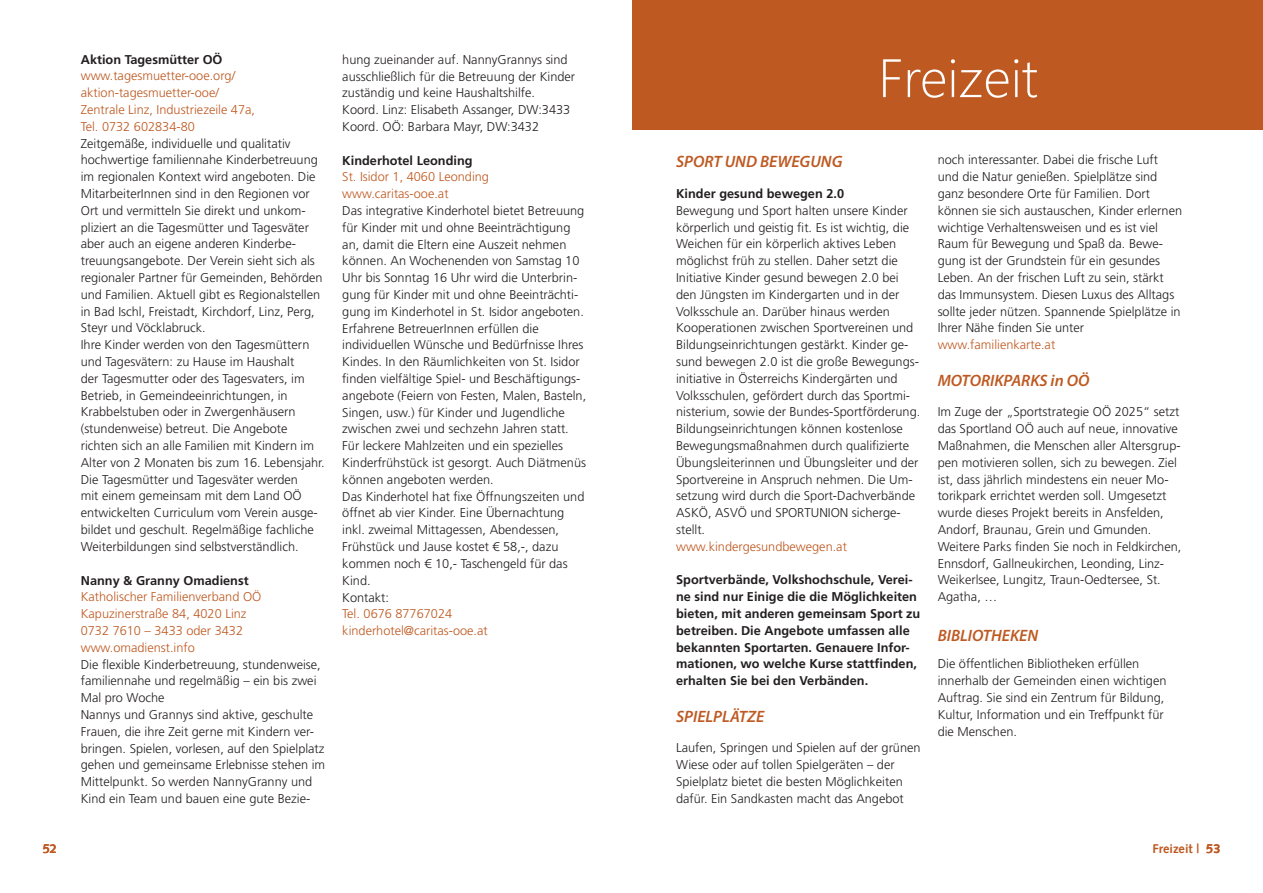
<style>
.page{position:relative;width:1263px;height:893px;background:#fff}
.page>*{position:absolute;margin:0;border:0;box-sizing:border-box;transform-origin:0 0}
.t1{font:300 54px "Segoe UI";color:#fff}
.t2{font:italic 600 16.5px "Myriad Pro";color:#be5921}
.t3{font:300 12.75px/16.8px "Frutiger LT Std";color:#231f20}
.t4{font:300 12.75px/16.8px "Frutiger LT Std";color:#be5921}
.t5{font:700 12.75px/16.8px "Frutiger LT Std";color:#231f20}
.t6{font:700 12.75px "Syntax";color:#be5921}
</style>
<div class="page">
<div style="left:632px;top:0;width:631px;height:129px;background:#be5921"></div>
<p class="t5" style="left:81px;top:51px;width:143px">Aktion Tagesmütter OÖ</p>
<p class="t4" style="left:81px;top:68px;width:176px">www.tagesmuetter-ooe.org/ aktion-tagesmuetter-ooe/<br>Zentrale Linz, Industriezeile 47a,<br>Tel. 0732 602834-80</p>
<p class="t3" style="left:81px;top:135px;width:245px">Zeitgemäße, individuelle und qualitativ hochwertige familiennahe Kinderbetreuung im regionalen Kontext wird angeboten. Die MitarbeiterInnen sind in den Regionen vor Ort und vermitteln Sie direkt und unkom&shy;pliziert an die Tagesmütter und Tagesväter aber auch an eigene anderen Kinderbe&shy;treuungsangebote. Der Verein sieht sich als regionaler Partner für Gemeinden, Behörden und Familien. Aktuell gibt es Regionalstellen in Bad Ischl, Freistadt, Kirchdorf, Linz, Perg, Steyr und Vöcklabruck.<br>Ihre Kinder werden von den Tagesmüttern und Tagesvätern: zu Hause im Haushalt<br>der Tagesmutter oder des Tagesvaters, im Betrieb, in Gemeindeeinrichtungen, in Krabbelstuben oder in Zwergenhäusern (stundenweise) betreut. Die Angebote richten sich an alle Familien mit Kindern im Alter von 2 Monaten bis zum 16. Lebensjahr.<br>Die Tagesmütter und Tagesväter werden<br>mit einem gemeinsam mit dem Land OÖ entwickelten Curriculum vom Verein ausge&shy;bildet und geschult. Regelmäßige fachliche Weiterbildungen sind selbstverständlich.</p>
<p class="t5" style="left:81px;top:572px;width:169px">Nanny &amp; Granny Omadienst</p>
<p class="t4" style="left:81px;top:589px;width:182px">Katholischer Familienverband OÖ<br>Kapuzinerstraße 84, 4020 Linz<br>0732 7610 – 3433 oder 3432 www.omadienst.info</p>
<p class="t3" style="left:81px;top:656px;width:246px">Die flexible Kinderbetreuung, stundenweise, familiennahe und regelmäßig – ein bis zwei Mal pro Woche<br>Nannys und Grannys sind aktive, geschulte Frauen, die ihre Zeit gerne mit Kindern ver&shy;bringen. Spielen, vorlesen, auf den Spielplatz gehen und gemeinsame Erlebnisse stehen im Mittelpunkt. So werden NannyGranny und Kind ein Team und bauen eine gute Bezie-</p>
<p class="t3" style="left:342px;top:51px;width:234px">hung zueinander auf. NannyGrannys sind ausschließlich für die Betreuung der Kinder zuständig und keine Haushaltshilfe.<br>Koord. Linz: Elisabeth Assanger, DW:3433<br>Koord. OÖ: Barbara Mayr, DW:3432</p>
<p class="t5" style="left:342px;top:152px;width:132px">Kinderhotel Leonding</p>
<p class="t4" style="left:342px;top:169px;width:148px">St. Isidor 1, 4060 Leonding www.caritas-ooe.at</p>
<p class="t3" style="left:342px;top:202px;width:245px">Das integrative Kinderhotel bietet Betreuung für Kinder mit und ohne Beeinträchtigung an, damit die Eltern eine Auszeit nehmen können. An Wochenenden von Samstag 10<br>Uhr bis Sonntag 16 Uhr wird die Unterbrin&shy;gung für Kinder mit und ohne Beeinträchti&shy;gung im Kinderhotel in St. Isidor angeboten.<br>Erfahrene BetreuerInnen erfüllen die individuellen Wünsche und Bedürfnisse Ihres Kindes. In den Räumlichkeiten von St. Isidor finden vielfältige Spiel- und Beschäftigungs&shy;angebote (Feiern von Festen, Malen, Basteln, Singen, usw.) für Kinder und Jugendliche zwischen zwei und sechzehn Jahren statt.<br>Für leckere Mahlzeiten und ein spezielles Kinderfrühstück ist gesorgt. Auch Diätmenüs können angeboten werden.<br>Das Kinderhotel hat fixe Öffnungszeiten und öffnet ab vier Kinder. Eine Übernachtung inkl. zweimal Mittagessen, Abendessen, Frühstück und Jause kostet € 58,-, dazu kommen noch € 10,- Taschengeld für das Kind.<br>Kontakt:</p>
<p class="t4" style="left:342px;top:606px;width:147px">Tel. 0676 87767024 kinderhotel@caritas-ooe.at</p>
<h1 class="t1" style="left:878px;top:27px;width:161px">Freizeit</h1>
<p class="t2" style="left:676px;top:151px;width:168px">SPORT UND BEWEGUNG</p>
<p class="t5" style="left:676px;top:185px;width:169px">Kinder gesund bewegen 2.0</p>
<p class="t3" style="left:676px;top:202px;width:246px">Bewegung und Sport halten unsere Kinder körperlich und geistig fit. Es ist wichtig, die Weichen für ein körperlich aktives Leben möglichst früh zu stellen. Daher setzt die Initiative Kinder gesund bewegen 2.0 bei den Jüngsten im Kindergarten und in der Volksschule an. Darüber hinaus werden Kooperationen zwischen Sportvereinen und Bildungseinrichtungen gestärkt. Kinder ge&shy;sund bewegen 2.0 ist die große Bewegungs&shy;initiative in Österreichs Kindergärten und Volksschulen, gefördert durch das Sportmi&shy;nisterium, sowie der Bundes-Sportförderung.<br>Bildungseinrichtungen können kostenlose Bewegungsmaßnahmen durch qualifizierte Übungsleiterinnen und Übungsleiter und der Sportvereine in Anspruch nehmen. Die Um&shy;setzung wird durch die Sport-Dachverbände ASKÖ, ASVÖ und SPORTUNION sicherge&shy;stellt.</p>
<p class="t4" style="left:676px;top:538px;width:172px">www.kindergesundbewegen.at</p>
<p class="t5" style="left:676px;top:572px;width:246px">Sportverbände, Volkshochschule, Verei&shy;ne sind nur Einige die die Möglichkeiten bieten, mit anderen gemeinsam Sport zu betreiben. Die Angebote umfassen alle bekannten Sportarten. Genauere Infor&shy;mationen, wo welche Kurse stattfinden, erhalten Sie bei den Verbänden.</p>
<p class="t2" style="left:676px;top:706px;width:90px">SPIELPLÄTZE</p>
<p class="t3" style="left:676px;top:740px;width:246px">Laufen, Springen und Spielen auf der grünen Wiese oder auf tollen Spielgeräten – der Spielplatz bietet die besten Möglichkeiten dafür. Ein Sandkasten macht das Angebot</p>
<p class="t3" style="left:938px;top:152px;width:246px">noch interessanter. Dabei die frische Luft und die Natur genießen. Spielplätze sind ganz besondere Orte für Familien. Dort können sie sich austauschen, Kinder erlernen wichtige Verhaltensweisen und es ist viel Raum für Bewegung und Spaß da. Bewe&shy;gung ist der Grundstein für ein gesundes Leben. An der frischen Luft zu sein, stärkt das Immunsystem. Diesen Luxus des Alltags sollte jeder nützen. Spannende Spielplätze in Ihrer Nähe finden Sie unter</p>
<p class="t4" style="left:938px;top:337px;width:119px">www.familienkarte.at</p>
<p class="t2" style="left:938px;top:370px;width:153px">MOTORIKPARKS in OÖ</p>
<p class="t3" style="left:938px;top:404px;width:245px">Im Zuge der „Sportstrategie OÖ 2025“ setzt das Sportland OÖ auch auf neue, innovative Maßnahmen, die Menschen aller Altersgrup&shy;pen motivieren sollen, sich zu bewegen. Ziel ist, dass jährlich mindestens ein neuer Mo&shy;torikpark errichtet werden soll. Umgesetzt wurde dieses Projekt bereits in Ansfelden, Andorf, Braunau, Grein und Gmunden.<br>Weitere Parks finden Sie noch in Feldkirchen, Ennsdorf, Gallneukirchen, Leonding, Linz-Weikerlsee, Lungitz, Traun-Oedtersee, St.<br>Agatha, …</p>
<p class="t2" style="left:938px;top:625px;width:102px">BIBLIOTHEKEN</p>
<p class="t3" style="left:938px;top:656px;width:230px">Die öffentlichen Bibliotheken erfüllen innerhalb der Gemeinden einen wichtigen Auftrag. Sie sind ein Zentrum für Bildung, Kultur, Information und ein Treffpunkt für die Menschen.</p>
<p class="t6" style="left:43px;top:841px;width:16px">52</p>
<p class="t6" style="left:1152px;top:841px;width:70px">Freizeit | 53</p>
</div>
